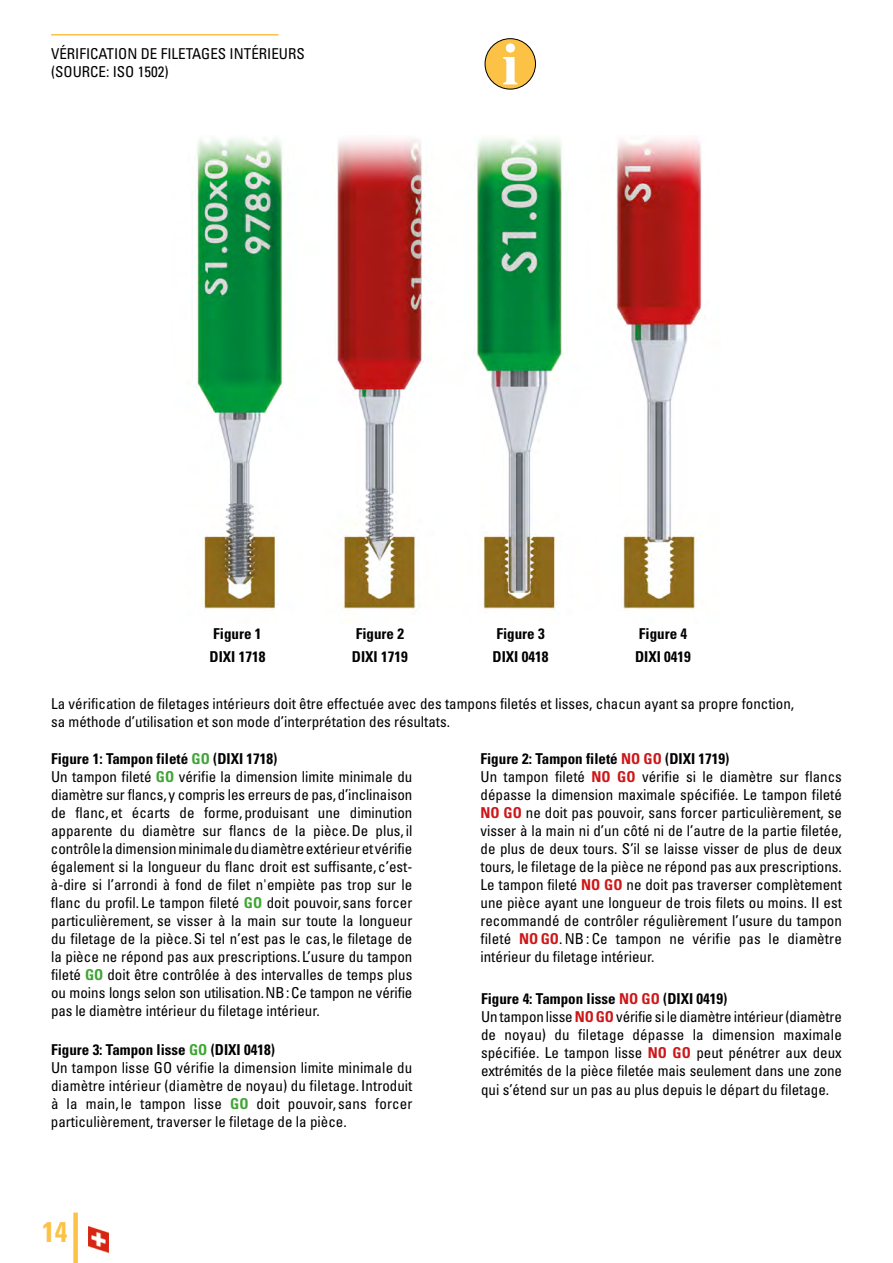
<style>
.page{position:relative;width:893px;height:1263px;background:#fff}
.page>*{position:absolute;margin:0;border:0;box-sizing:border-box;transform-origin:0 0}
.t1{font:700 condensed 28.5px "Univers";color:#fcc246}
.t2{font:condensed 15px/18px "Univers";color:#000}
.t3{font:700 condensed 15px "Univers";color:#000}
.s1{font-weight:700}
.s2{font-weight:700;color:#3fa535}
.s3{font-weight:700;color:#cd1719}
</style>
<div class="page">
<div style="left:73px;top:1212px;width:5px;height:51px;background:#fcc246"></div>
<img style="left:89px;top:1226px;width:19px;height:26px">
<img style="left:195px;top:137px;width:507px;height:475px">
<hr style="left:51px;top:34px;width:228px;height:2px;background:#fcc246">
<div style="left:485px;top:39px;width:50px;height:50px;background:#fcc246;border-radius:50%"></div>
<div style="left:485px;top:38px;width:51px;height:51px;border:1px solid #000;border-radius:50%"></div>
<svg style="left:503px;top:43px;width:14px;height:41px"></svg>
<p class="t2" style="left:51px;top:44px;width:255px">VÉRIFICATION DE FILETAGES INTÉRIEURS (SOURCE: ISO 1502)</p>
<p class="t3" style="left:213px;top:625px;width:50px">Figure 1</p>
<p class="t3" style="left:356px;top:625px;width:50px">Figure 2</p>
<p class="t3" style="left:496px;top:625px;width:50px">Figure 3</p>
<p class="t3" style="left:639px;top:625px;width:50px">Figure 4</p>
<p class="t3" style="left:209px;top:647px;width:57px">DIXI 1718</p>
<p class="t3" style="left:352px;top:647px;width:57px">DIXI 1719</p>
<p class="t3" style="left:493px;top:647px;width:57px">DIXI 0418</p>
<p class="t3" style="left:635px;top:647px;width:57px">DIXI 0419</p>
<p class="t2" style="left:51px;top:694px;width:745px">La vérification de filetages intérieurs doit être effectuée avec des tampons filetés et lisses, chacun ayant sa propre fonction, sa méthode d’utilisation et son mode d’interprétation des résultats.</p>
<p class="t2" style="left:51px;top:750px;width:363px"><span class="s1">Figure 1: Tampon fileté</span> <span class="s2">GO</span> <span class="s1">(DIXI 1718)<br></span>Un tampon fileté <span class="s2">GO</span> vérifie la dimension limite minimale du diamètre sur flancs,y compris les erreurs de pas,d’inclinaison de flanc, et écarts de forme, produisant une diminution apparente du diamètre sur flancs de la pièce.De plus, il contrôle la dimension minimale du diamètre extérieur et vérifie également si la longueur du flanc droit est suffisante, c’est&shy;à-dire si l’arrondi à fond de filet n'empiète pas trop sur le flanc du profil. Le tampon fileté <span class="s2">GO</span> doit pouvoir, sans forcer particulièrement, se visser à la main sur toute la longueur du filetage de la pièce.Si tel n’est pas le cas, le filetage de la pièce ne répond pas aux prescriptions. L’usure du tampon fileté <span class="s2">GO</span> doit être contrôlée à des intervalles de temps plus ou moins longs selon son utilisation.NB:Ce tampon ne vérifie pas le diamètre intérieur du filetage intérieur.</p>
<p class="t2" style="left:480px;top:750px;width:363px"><span class="s1">Figure 2: Tampon fileté</span> <span class="s3">NO GO</span> <span class="s1">(DIXI 1719)<br></span>Un tampon fileté <span class="s3">NO GO</span> vérifie si le diamètre sur flancs dépasse la dimension maximale spécifiée. Le tampon fileté <span class="s3">NO GO</span> ne doit pas pouvoir, sans forcer particulièrement, se visser à la main ni d’un côté ni de l’autre de la partie filetée, de plus de deux tours. S’il se laisse visser de plus de deux tours, le filetage de la pièce ne répond pas aux prescriptions.<br>Le tampon fileté <span class="s3">NO GO</span> ne doit pas traverser complètement une pièce ayant une longueur de trois filets ou moins. II est recommandé de contrôler régulièrement l’usure du tampon fileté <span class="s3">NOGO</span>.NB: Ce tampon ne vérifie pas le diamètre intérieur du filetage intérieur.</p>
<p class="t2" style="left:51px;top:1040px;width:363px"><span class="s1">Figure 3: Tampon lisse</span> <span class="s2">GO</span> <span class="s1">(DIXI 0418)<br></span>Un tampon lisse GO vérifie la dimension limite minimale du diamètre intérieur (diamètre de noyau) du filetage. Introduit à la main, le tampon lisse <span class="s2">GO</span> doit pouvoir, sans forcer particulièrement, traverser le filetage de la pièce.</p>
<p class="t2" style="left:481px;top:990px;width:362px"><span class="s1">Figure 4: Tampon lisse</span> <span class="s3">NO GO</span> <span class="s1">(DIXI 0419)<br></span>Un tampon lisse <span class="s3">NO GO</span> vérifie si le diamètre intérieur (diamètre de noyau) du filetage dépasse la dimension maximale spécifiée. Le tampon lisse <span class="s3">NO GO</span> peut pénétrer aux deux extrémités de la pièce filetée mais seulement dans une zone qui s’étend sur un pas au plus depuis le départ du filetage.</p>
<h1 class="t1" style="left:42px;top:1214px;width:27px">14</h1>
</div>
